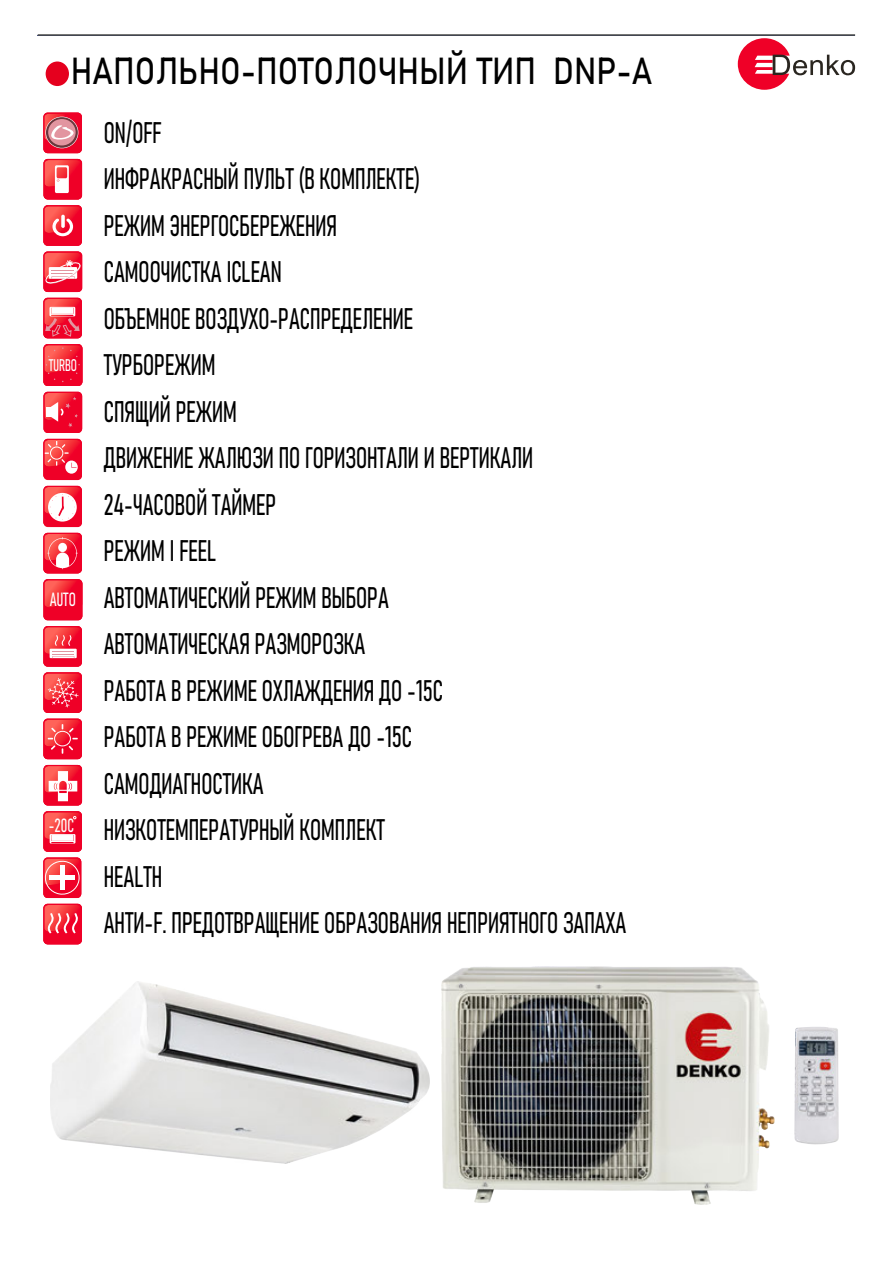
<style>
.page{position:relative;width:893px;height:1263px;background:#fff}
.page>*{position:absolute;margin:0;border:0;box-sizing:border-box;transform-origin:0 0}
.t1{font:37.2px "Bahnschrift";color:#000;scale:.86 1}
.t2{font:31.05px "Ink Free";color:#fff;scale:1.99 1}
.t3{font:29.4px/46.5px "Bahnschrift";color:#000;scale:.84 1}
.t4{font:18.9px "Bahnschrift";color:#fff;scale:.84 1}
.t5{font:16.65px "Bahnschrift";color:#fff;scale:.82 1}
</style>
<div class="page">
<div style="left:46px;top:62px;width:23px;height:24px;background:#e5001e;border-radius:50%"></div>
<hr style="left:38px;top:34px;width:817px;height:2px;background:#1d1e1c">
<svg style="left:43px;top:533px;width:39px;height:40px;background:#f54a5b"></svg>
<svg style="left:43px;top:765px;width:39px;height:40px"></svg>
<svg style="left:43px;top:113px;width:39px;height:40px"></svg>
<svg style="left:45px;top:117px;width:33px;height:31px"></svg>
<svg style="left:46px;top:117px;width:32px;height:31px"></svg>
<div style="left:48px;top:119px;width:28px;height:26px;background:#e295a0;border-radius:50%"></div>
<svg style="left:43px;top:159px;width:39px;height:40px;background:#f54759"></svg>
<svg style="left:43px;top:205px;width:39px;height:87px"></svg>
<svg style="left:61px;top:215px;width:4px;height:13px"></svg>
<svg style="left:43px;top:298px;width:39px;height:40px;background:#f2495b"></svg>
<svg style="left:43px;top:579px;width:39px;height:41px;background:#f21932"></svg>
<svg style="left:43px;top:392px;width:39px;height:41px;background:#f3314a"></svg>
<svg style="left:43px;top:811px;width:39px;height:87px"></svg>
<svg style="left:43px;top:344px;width:40px;height:42px;background:#f22137"></svg>
<svg style="left:43px;top:439px;width:39px;height:41px;background:#f43c50"></svg>
<svg style="left:43px;top:486px;width:39px;height:41px"></svg>
<svg style="left:43px;top:904px;width:39px;height:40px;background:#f4364a"></svg>
<svg style="left:43px;top:626px;width:39px;height:133px;background:#f5485a"></svg>
<svg style="left:738px;top:38px;width:117px;height:52px"></svg>
<img style="left:442px;top:966px;width:333px;height:239px">
<img style="left:794px;top:1027px;width:45px;height:118px">
<img style="left:51px;top:982px;width:379px;height:182px">
<p class="t1" style="left:71px;top:43px;width:678px">НАПОЛЬНО-ПОТОЛОЧНЫЙ ТИП DNP-A</p>
<p class="t3" style="left:104px;top:107px;width:624px">ON/OFF<br>ИНФРАКРАСНЫЙ ПУЛЬТ (В КОМПЛЕКТЕ)<br>РЕЖИМ ЭНЕРГОСБЕРЕЖЕНИЯ<br>САМООЧИСТКА ICLEAN<br>ОБЪЕМНОЕ ВОЗДУХО-РАСПРЕДЕЛЕНИЕ<br>ТУРБОРЕЖИМ<br>СПЯЩИЙ РЕЖИМ<br>ДВИЖЕНИЕ ЖАЛЮЗИ ПО ГОРИЗОНТАЛИ И ВЕРТИКАЛИ<br>24-ЧАСОВОЙ ТАЙМЕР<br>РЕЖИМ I FEEL<br>АВТОМАТИЧЕСКИЙ РЕЖИМ ВЫБОРА<br>АВТОМАТИЧЕСКАЯ РАЗМОРОЗКА<br>РАБОТА В РЕЖИМЕ ОХЛАЖДЕНИЯ ДО -15С<br>РАБОТА В РЕЖИМЕ ОБОГРЕВА ДО -15С<br>САМОДИАГНОСТИКА<br>НИЗКОТЕМПЕРАТУРНЫЙ КОМПЛЕКТ<br>HEALTH<br>АНТИ-F. ПРЕДОТВРАЩЕНИЕ ОБРАЗОВАНИЯ НЕПРИЯТНОГО ЗАПАХА</p>
<p class="t2" style="left:49px;top:107px;width:15px">o</p>
<p class="t5" style="left:49px;top:353px;width:36px">TURBO</p>
<p class="t4" style="left:50px;top:585px;width:33px">AUTO</p>
<p class="t4" style="left:49px;top:811px;width:31px">-20С</p>
</div>
